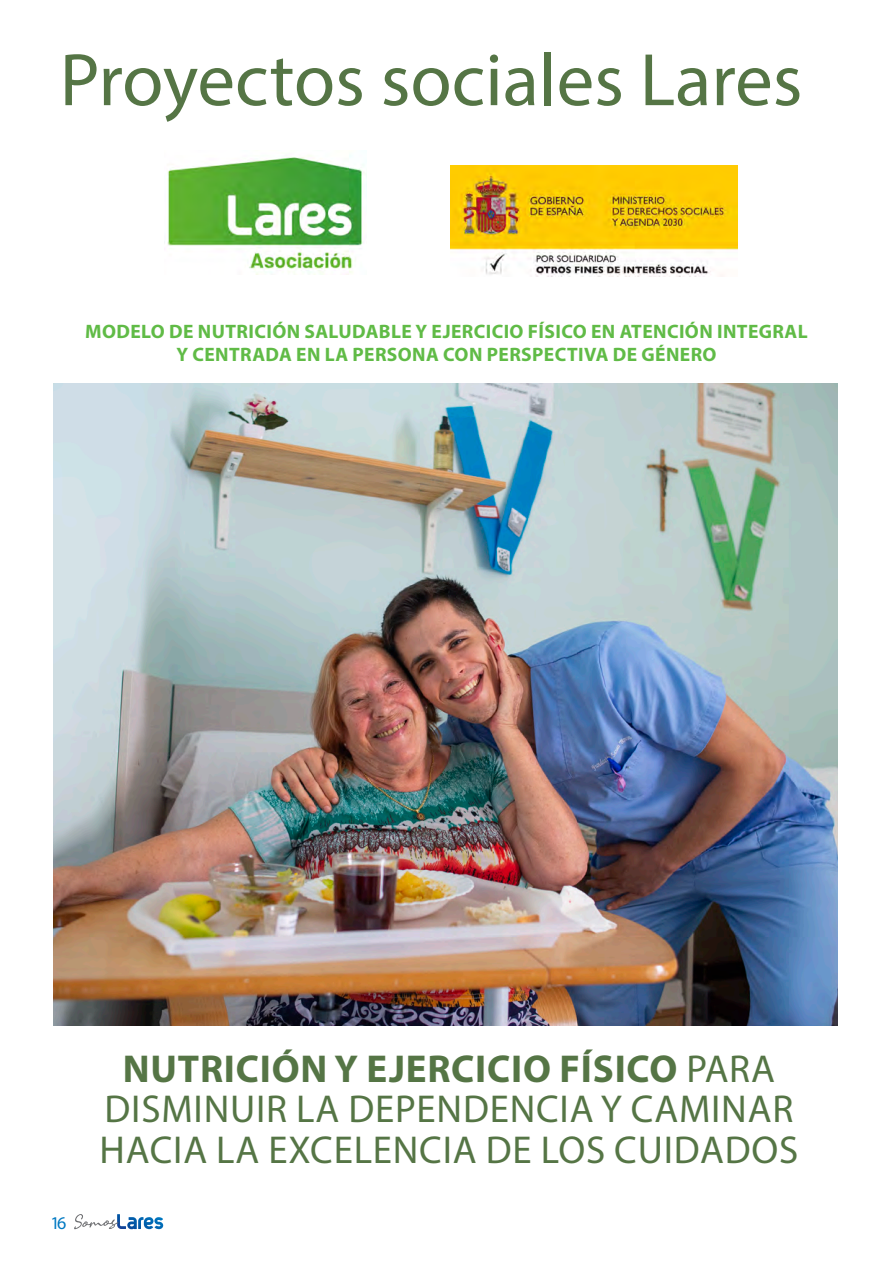
<style>
.page{position:relative;width:893px;height:1263px;background:#fff}
.page>*{position:absolute;margin:0;border:0;box-sizing:border-box;transform-origin:0 0}
.t1{font:75px "Myriad Pro";color:#557545}
.t2{font:39px/40.5px "Myriad Pro";letter-spacing:.02em;color:#557545;text-align:center}
.t3{font:700 19.5px/23.4px "Myriad Pro";letter-spacing:.02em;color:#60bb46;text-align:center}
.t4{font:18px "Myriad Pro";color:#0079c2}
.s1{font-weight:700}
</style>
<div class="page">
<svg style="left:74px;top:1214px;width:89px;height:15px"></svg>
<img style="left:167px;top:155px;width:200px;height:120px">
<img style="left:450px;top:166px;width:287px;height:110px">
<img style="left:53px;top:384px;width:785px;height:642px">
<h1 class="t1" style="left:60px;top:34px;width:744px">Proyectos sociales Lares</h1>
<p class="t3" style="left:85px;top:319px;width:724px">MODELO DE NUTRICIÓN SALUDABLE Y EJERCICIO FÍSICO EN ATENCIÓN INTEGRAL<br>Y CENTRADA EN LA PERSONA CON PERSPECTIVA DE GÉNERO</p>
<p class="t4" style="left:50px;top:1211px;width:18px">16</p>
<h2 class="t2" style="left:100px;top:1048px;width:700px"><span class="s1">NUTRICIÓN Y EJERCICIO FÍSICO</span> PARA<br>DISMINUIR LA DEPENDENCIA Y CAMINAR<br>HACIA LA EXCELENCIA DE LOS CUIDADOS</h2>
</div>
